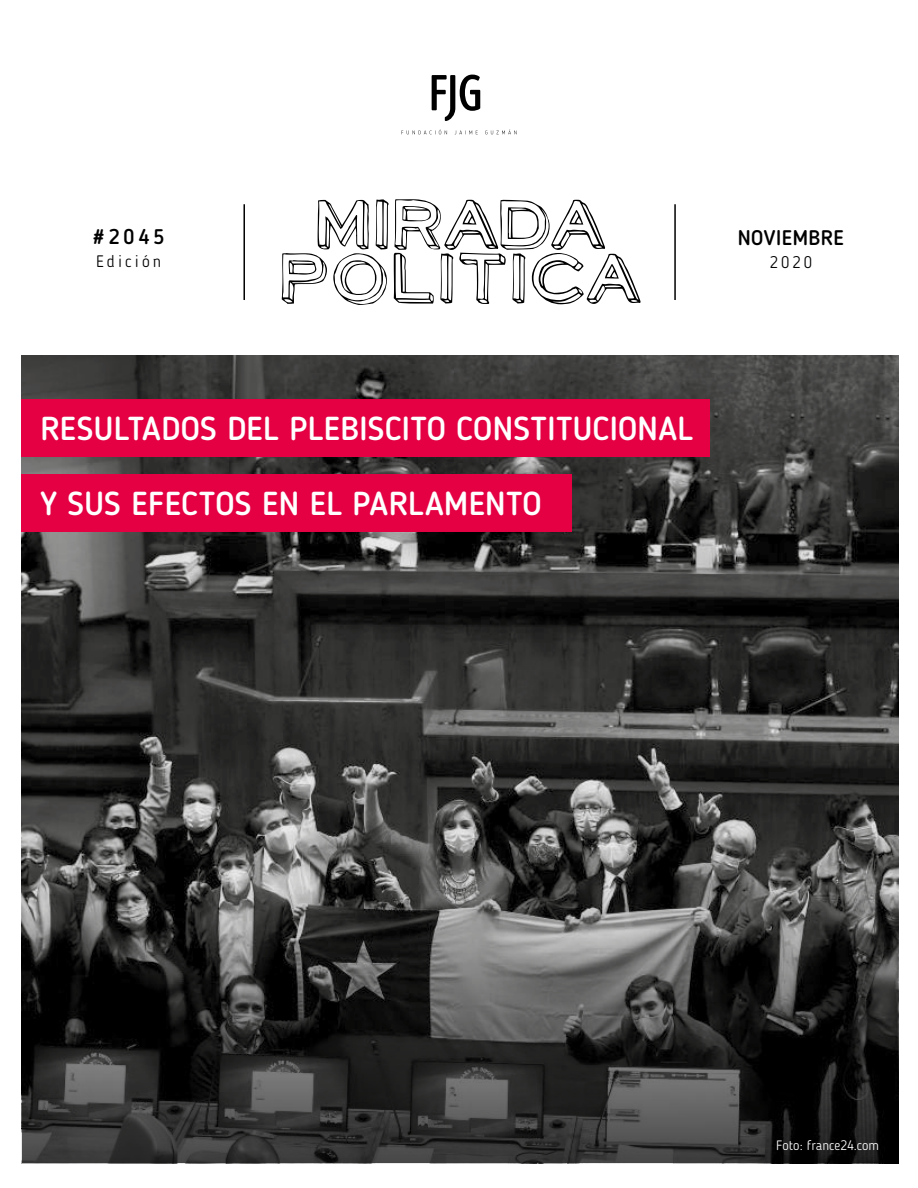
<style>
.page{position:relative;width:918px;height:1188px;background:#fff}
.page>*{position:absolute;margin:0;border:0;box-sizing:border-box;transform-origin:0 0}
.t1{font:500 33px "Blogger Sans";letter-spacing:.01em;color:#fff}
.t2{font:500 21px "Blogger Sans";letter-spacing:.025em;color:#000}
.t3{font:300 16.5px "Blogger Sans";letter-spacing:.19em;color:#000}
.t4{font:300 13.5px "Blogger Sans";color:#fff}
</style>
<div class="page">
<hr style="left:243px;top:204px;width:2px;height:96px;background:#000">
<hr style="left:674px;top:204px;width:2px;height:96px;background:#000">
<svg style="left:432px;top:75px;width:48px;height:46px"></svg>
<svg style="left:401px;top:129px;width:46px;height:5px"></svg>
<svg style="left:455px;top:130px;width:23px;height:4px"></svg>
<svg style="left:485px;top:129px;width:32px;height:5px"></svg>
<img style="left:21px;top:356px;width:877px;height:808px">
<svg style="left:22px;top:883px;width:875px;height:280px;background:#383838"></svg>
<svg style="left:282px;top:199px;width:359px;height:106px"></svg>
<div style="left:21px;top:400px;width:689px;height:57px;background:#e40043"></div>
<div style="left:21px;top:475px;width:551px;height:57px;background:#e40043"></div>
<p class="t2" style="left:93px;top:224px;width:73px">#2045</p>
<p class="t3" style="left:96px;top:251px;width:67px">Edición</p>
<p class="t2" style="left:738px;top:225px;width:108px">NOVIEMBRE</p>
<p class="t3" style="left:770px;top:252px;width:44px">2020</p>
<p class="t1" style="left:40px;top:409px;width:654px">RESULTADOS DEL PLEBISCITO CONSTITUCIONAL</p>
<p class="t1" style="left:40px;top:484px;width:503px">Y SUS EFECTOS EN EL PARLAMENTO</p>
<p class="t4" style="left:776px;top:1138px;width:104px">Foto: france24.com</p>
</div>
